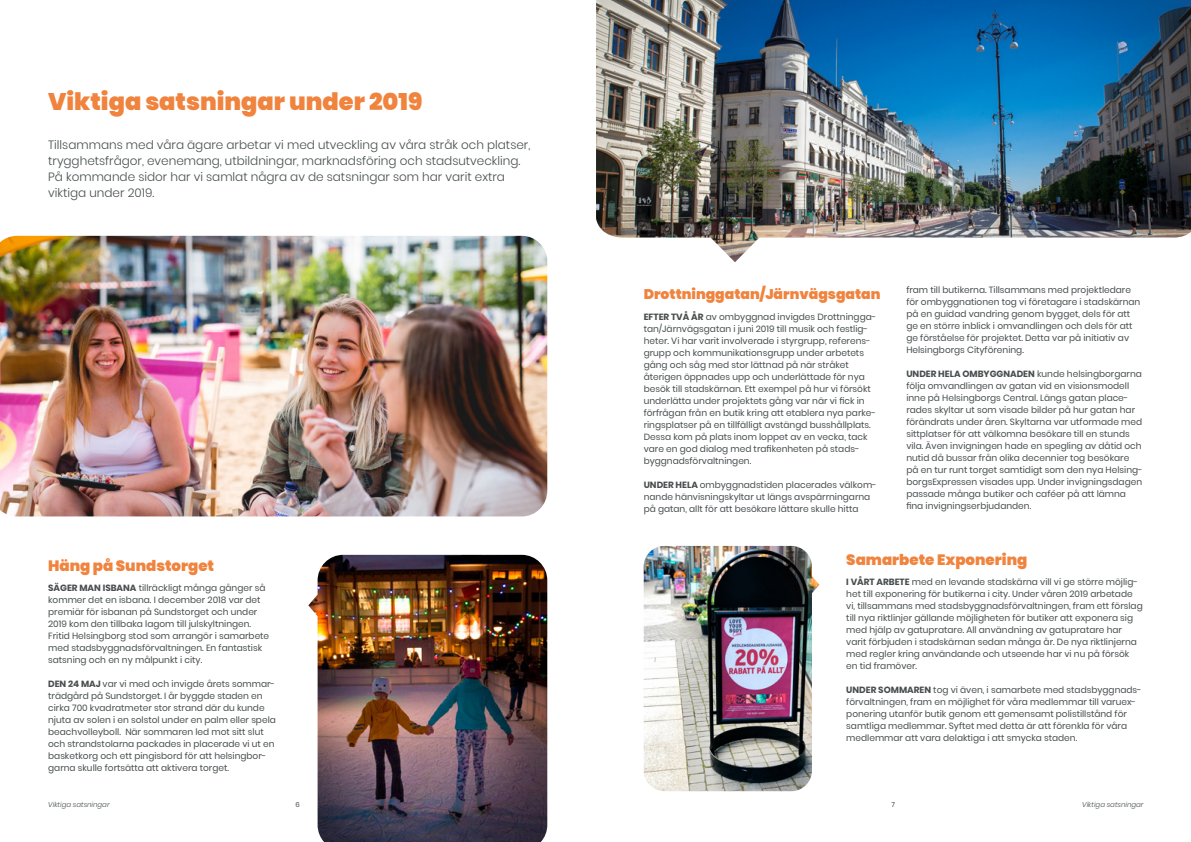
<style>
.page{position:relative;width:1191px;height:842px;background:#fff}
.page>*{position:absolute;margin:0;border:0;box-sizing:border-box;transform-origin:0 0}
.t1{font:900 24px "Poppins";color:#f0833d}
.t2{font:900 15px "Poppins";color:#f0833d}
.t3{font:900 14px "Poppins";color:#f0833d}
.t4{font:300 12px/16px "Poppins";color:#474d4e}
.t5{font:9px/12px "Poppins";color:#474d4e}
.t6{font:italic 300 7px "Poppins";color:#474d4e}
.t7{font:7px "Poppins";color:#474d4e}
.s1{font-weight:700}
</style>
<div class="page">
<img style="left:596px;top:0;width:595px;height:262px">
<img style="left:0;top:236px;width:547px;height:280px">
<img style="left:308px;top:555px;width:239px;height:287px">
<img style="left:643px;top:546px;width:176px;height:245px">
<h1 class="t1" style="left:48px;top:88px;width:376px">Viktiga satsningar under 2019</h1>
<p class="t4" style="left:48px;top:137px;width:483px">Tillsammans med våra ägare arbetar vi med utveckling av våra stråk och platser, trygghetsfrågor, evenemang, utbildningar, marknadsföring och stadsutveckling.<br>På kommande sidor har vi samlat några av de satsningar som har varit extra viktiga under 2019.</p>
<h2 class="t2" style="left:48px;top:557px;width:167px">Häng på Sundstorget</h2>
<p class="t5" style="left:48px;top:582px;width:222px"><span class="s1">SÄGER MAN ISBANA</span> tillräckligt många gånger så kommer det en isbana. I december 2018 var det premiär för isbanan på Sundstorget och under 2019 kom den tillbaka lagom till julskyltningen.<br>Fritid Helsingborg stod som arrangör i samarbete med stadsbyggnadsförvaltningen. En fantastisk satsning och en ny målpunkt i city.</p>
<p class="t5" style="left:48px;top:678px;width:229px"><span class="s1">DEN 24 MAJ</span> var vi med och invigde årets sommar&shy;trädgård på Sundstorget. I år byggde staden en cirka 700 kvadratmeter stor strand där du kunde njuta av solen i en solstol under en palm eller spela beachvolleyboll. När sommaren led mot sitt slut och strandstolarna packades in placerade vi ut en basketkorg och ett pingisbord för att helsingbor&shy;garna skulle fortsätta att aktivera torget.</p>
<h3 class="t3" style="left:643px;top:286px;width:238px">Drottninggatan/Järnvägsgatan</h3>
<p class="t5" style="left:643px;top:311px;width:234px"><span class="s1">EFTER TVÅ ÅR</span> av ombyggnad invigdes Drottningga&shy;tan/Järnvägsgatan i juni 2019 till musik och festlig&shy;heter. Vi har varit involverade i styrgrupp, referens&shy;grupp och kommunikationsgrupp under arbetets gång och såg med stor lättnad på när stråket återigen öppnades upp och underlättade för nya besök till stadskärnan. Ett exempel på hur vi försökt underlätta under projektets gång var när vi fick in förfrågan från en butik kring att etablera nya parke&shy;ringsplatser på en tillfälligt avstängd busshållplats.<br>Dessa kom på plats inom loppet av en vecka, tack vare en god dialog med trafikenheten på stads&shy;byggnadsförvaltningen.</p>
<p class="t5" style="left:643px;top:479px;width:235px"><span class="s1">UNDER HELA</span> ombyggnadstiden placerades välkom&shy;nande hänvisningskyltar ut längs avspärrningarna på gatan, allt för att besökare lättare skulle hitta</p>
<p class="t5" style="left:906px;top:284px;width:235px">fram till butikerna. Tillsammans med projektledare för ombyggnationen tog vi företagare i stadskärnan på en guidad vandring genom bygget, dels för att ge en större inblick i omvandlingen och dels för att ge förståelse för projektet. Detta var på initiativ av Helsingborgs Cityförening.</p>
<p class="t5" style="left:906px;top:368px;width:238px"><span class="s1">UNDER HELA OMBYGGNADEN</span> kunde helsingborgarna följa omvandlingen av gatan vid en visionsmodell inne på Helsingborgs Central. Längs gatan place&shy;rades skyltar ut som visade bilder på hur gatan har förändrats under åren. Skyltarna var utformade med sittplatser för att välkomna besökare till en stunds vila. Även invigningen hade en spegling av dåtid och nutid då bussar från olika decennier tog besökare på en tur runt torget samtidigt som den nya Helsing&shy;borgsExpressen visades upp. Under invigningsdagen passade många butiker och caféer på att lämna fina invigningserbjudanden.</p>
<h2 class="t2" style="left:846px;top:551px;width:182px">Samarbete Exponering</h2>
<p class="t5" style="left:846px;top:576px;width:298px"><span class="s1">I VÅRT ARBETE</span> med en levande stadskärna vill vi ge större möjlig&shy;het till exponering för butikerna i city. Under våren 2019 arbetade vi, tillsammans med stadsbyggnadsförvaltningen, fram ett förslag till nya riktlinjer gällande möjligheten för butiker att exponera sig med hjälp av gatupratare. All användning av gatupratare har varit förbjuden i stadskärnan sedan många år. De nya riktlinjerna med regler kring användande och utseende har vi nu på försök en tid framöver.</p>
<p class="t5" style="left:846px;top:684px;width:297px"><span class="s1">UNDER SOMMAREN</span> tog vi även, i samarbete med stadsbyggnads&shy;förvaltningen, fram en möjlighet för våra medlemmar till varuex&shy;ponering utanför butik genom ett gemensamt polistillstånd för samtliga medlemmar. Syftet med detta är att förenkla för våra medlemmar att vara delaktiga i att smycka staden.</p>
<p class="t6" style="left:48px;top:800px;width:63px">Viktiga satsningar</p>
<p class="t6" style="left:1082px;top:800px;width:63px">Viktiga satsningar</p>
<p class="t7" style="left:295px;top:800px;width:6px">6</p>
<p class="t7" style="left:891px;top:800px;width:5px">7</p>
</div>
